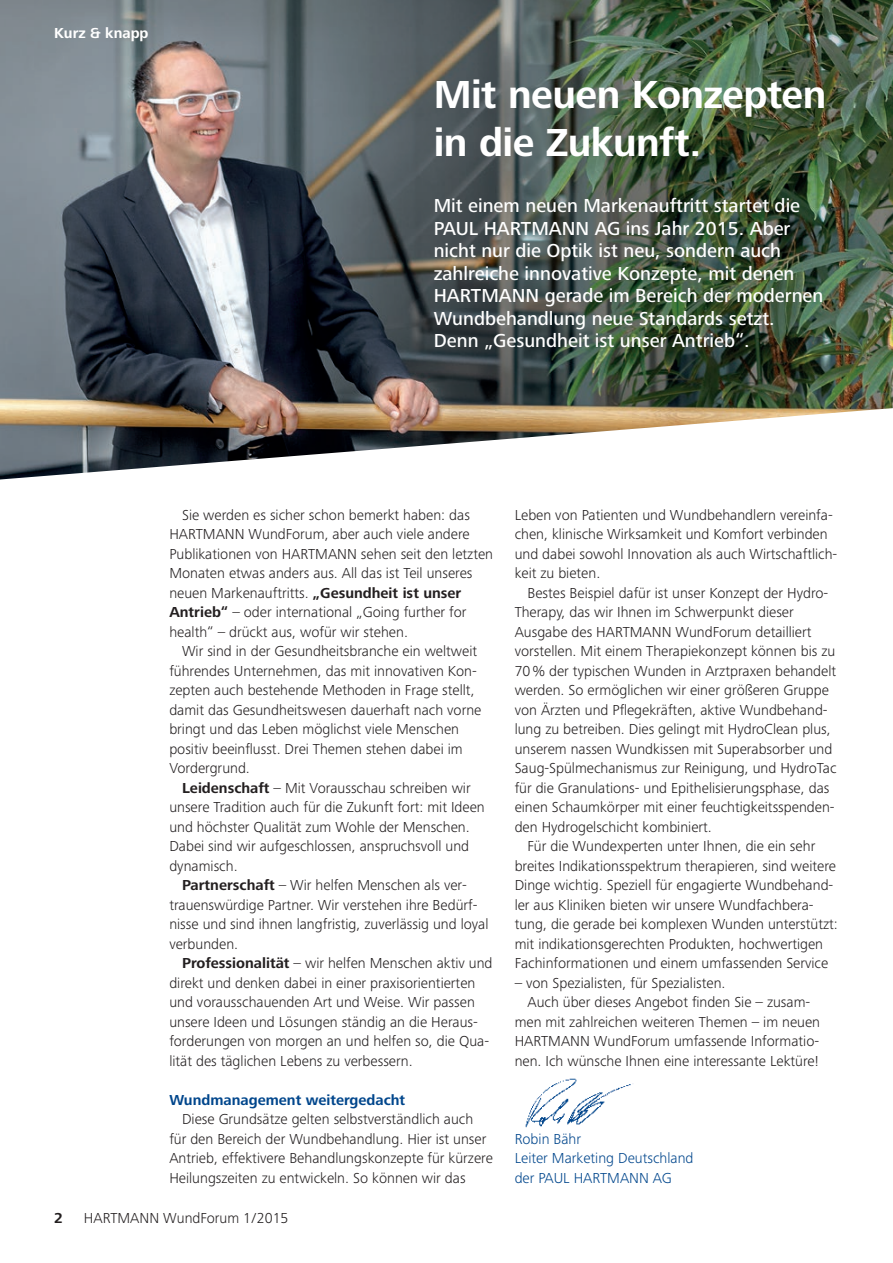
<style>
.page{position:relative;width:893px;height:1263px;background:#fff}
.page>*{position:absolute;margin:0;border:0;box-sizing:border-box;transform-origin:0 0}
.t1{font:700 40.5px/48px "Frutiger Next LTW1 G";letter-spacing:-.015em;color:#fff}
.t2{font:500 19.5px/22.5px "Frutiger Next LTW1 G";color:#fff}
.t3{font:300 15px/19.5px "Frutiger Next LTW1 G";color:#231f20}
.t4{font:300 15px/19.5px "Frutiger Next LTW1 G";color:#01468c}
.t5{font:700 15px "Frutiger Next LTW1 G";color:#01468c}
.t6{font:700 15px "Frutiger Next LTW1 G";color:#fff}
.t7{font:700 15px "Frutiger Next LTW1 G";color:#231f20}
.s1{font-weight:700}
</style>
<div class="page">
<img style="left:525px;top:1078px;width:109px;height:50px">
<img style="left:0;top:0;width:893px;height:479px">
<p class="t6" style="left:54px;top:25px;width:96px">Kurz &amp; knapp</p>
<h1 class="t1" style="left:434px;top:72px;width:394px">Mit neuen Konzepten in die Zukunft.</h1>
<p class="t2" style="left:434px;top:195px;width:391px">Mit einem neuen Markenauftritt startet die PAUL HARTMANN AG ins Jahr 2015. Aber nicht nur die Optik ist neu, sondern auch zahlreiche innovative Konzepte, mit denen HARTMANN gerade im Bereich der modernen Wundbehandlung neue Standards setzt.<br>Denn „Gesundheit ist unser Antrieb“.</p>
<p class="t3" style="left:169px;top:505px;width:325px;text-indent:13px">Sie werden es sicher schon bemerkt haben: das HARTMANN WundForum, aber auch viele andere Publikationen von HARTMANN sehen seit den letzten Monaten etwas anders aus. All das ist Teil unseres neuen Markenauftritts. <span class="s1">„Gesundheit ist unser Antrieb“</span> – oder international „Going further for health“ – drückt aus, wofür wir stehen.</p>
<p class="t3" style="left:169px;top:642px;width:314px;text-indent:13px">Wir sind in der Gesundheitsbranche ein weltweit führendes Unternehmen, das mit innovativen Kon&shy;zepten auch bestehende Methoden in Frage stellt, damit das Gesundheitswesen dauerhaft nach vorne bringt und das Leben möglichst viele Menschen positiv beeinflusst. Drei Themen stehen dabei im Vordergrund.</p>
<p class="t3" style="left:169px;top:778px;width:317px;text-indent:13px"><span class="s1">Leidenschaft</span> – Mit Vorausschau schreiben wir unsere Tradition auch für die Zukunft fort: mit Ideen und höchster Qualität zum Wohle der Menschen.<br>Dabei sind wir aufgeschlossen, anspruchsvoll und dynamisch.</p>
<p class="t3" style="left:169px;top:876px;width:321px;text-indent:13px"><span class="s1">Partnerschaft</span> – Wir helfen Menschen als ver&shy;trauenswürdige Partner. Wir verstehen ihre Bedürf&shy;nisse und sind ihnen langfristig, zuverlässig und loyal verbunden.</p>
<p class="t3" style="left:169px;top:954px;width:325px;text-indent:13px"><span class="s1">Professionalität</span> – wir helfen Menschen aktiv und direkt und denken dabei in einer praxisorientierten und vorausschauenden Art und Weise. Wir passen unsere Ideen und Lösungen ständig an die Heraus&shy;forderungen von morgen an und helfen so, die Qua&shy;lität des täglichen Lebens zu verbessern.</p>
<p class="t5" style="left:169px;top:1091px;width:237px">Wundmanagement weitergedacht</p>
<p class="t3" style="left:169px;top:1110px;width:325px;text-indent:13px">Diese Grundsätze gelten selbstverständlich auch für den Bereich der Wundbehandlung. Hier ist unser Antrieb, effektivere Behandlungskonzepte für kürzere Heilungszeiten zu entwickeln. So können wir das</p>
<p class="t3" style="left:515px;top:505px;width:324px">Leben von Patienten und Wundbehandlern vereinfa&shy;chen, klinische Wirksamkeit und Komfort verbinden und dabei sowohl Innovation als auch Wirtschaftlich&shy;keit zu bieten.</p>
<p class="t3" style="left:515px;top:583px;width:323px;text-indent:13px">Bestes Beispiel dafür ist unser Konzept der Hydro-Therapy, das wir Ihnen im Schwerpunkt dieser Ausgabe des HARTMANN WundForum detailliert vorstellen. Mit einem Therapiekonzept können bis zu 70% der typischen Wunden in Arztpraxen behandelt werden. So ermöglichen wir einer größeren Gruppe von Ärzten und Pflegekräften, aktive Wundbehand&shy;lung zu betreiben. Dies gelingt mit HydroClean plus, unserem nassen Wundkissen mit Superabsorber und Saug-Spülmechanismus zur Reinigung, und HydroTac für die Granulations- und Epithelisierungsphase, das einen Schaumkörper mit einer feuchtigkeitsspenden&shy;den Hydrogelschicht kombiniert.</p>
<p class="t3" style="left:515px;top:837px;width:325px;text-indent:13px">Für die Wundexperten unter Ihnen, die ein sehr breites Indikationsspektrum therapieren, sind weitere Dinge wichtig. Speziell für engagierte Wundbehand&shy;ler aus Kliniken bieten wir unsere Wundfachbera&shy;tung, die gerade bei komplexen Wunden unterstützt: mit indikationsgerechten Produkten, hochwertigen Fachinformationen und einem umfassenden Service</p>
<p class="t3" style="left:515px;top:973px;width:212px">– von Spezialisten, für Spezialisten.</p>
<p class="t3" style="left:527px;top:993px;width:284px">Auch über dieses Angebot finden Sie – zusam-</p>
<p class="t3" style="left:515px;top:1012px;width:307px">men mit zahlreichen weiteren Themen – im neuen</p>
<p class="t3" style="left:515px;top:1032px;width:306px">HARTMANN WundForum umfassende Informatio-</p>
<p class="t3" style="left:515px;top:1051px;width:305px">nen. Ich wünsche Ihnen eine interessante Lektüre!</p>
<p class="t4" style="left:515px;top:1129px;width:180px">Robin Bähr<br>Leiter Marketing Deutschland der PAUL HARTMANN AG</p>
<p class="t7" style="left:54px;top:1209px;width:10px">2</p>
<p class="t3" style="left:84px;top:1208px;width:206px">HARTMANN WundForum 1/2015</p>
</div>
